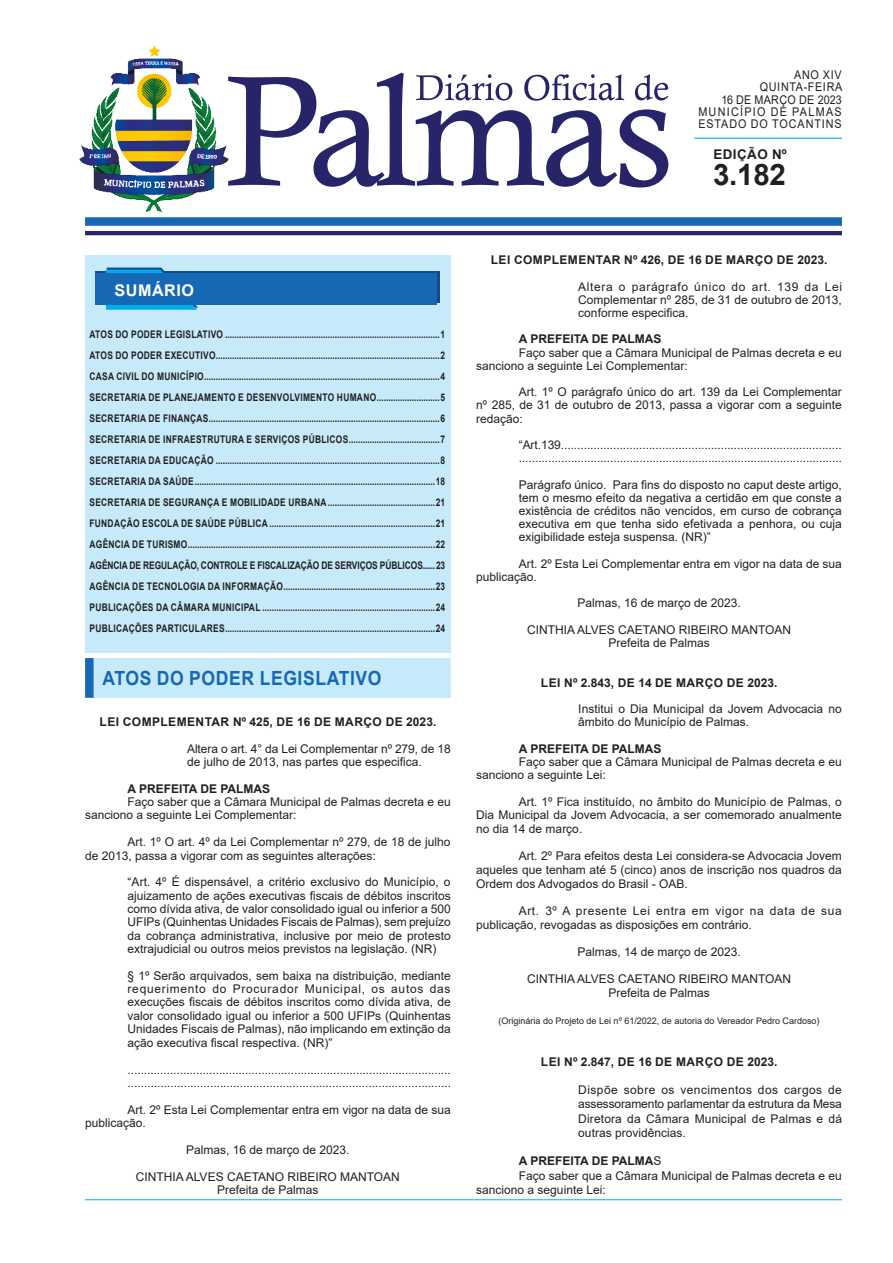
<style>
.page{position:relative;width:893px;height:1263px;background:#fff}
.page>*{position:absolute;margin:0;border:0;box-sizing:border-box;transform-origin:0 0}
.t1{font:700 29.55px "Arial";color:#231f20}
.CHANCELA{font:700 19.5px "Arial";letter-spacing:.035em;color:#1768b4;scale:.9 1}
.t2{font:700 16.2px "Arial";letter-spacing:.035em;color:#fff}
.t3{font:700 13.35px "Arial";letter-spacing:.035em;color:#231f20}
.NUMERAÇÃO{font:12px/13.4px "Arial";color:#231f20;text-align:justify}
.TEXTO{font:12px/13.2px "Arial";color:#231f20}
.EMENTA{font:12px/13.2px "Arial";color:#231f20}
.ASSINATURA{font:12px "Arial";color:#231f20}
.TITULO{font:700 12px "Arial";letter-spacing:.035em;color:#231f20}
.TEXTO-2{font:700 12px "Arial";color:#231f20}
.NUMERAÇÃO-2{font:12px "Arial";letter-spacing:.12em;color:#231f20;scale:.9 1}
.NUMERAÇÃO-3{font:12px "Arial";letter-spacing:.085em;color:#231f20;scale:.9 1}
.NUMERAÇÃO-4{font:12px "Arial";letter-spacing:.025em;color:#231f20;scale:.9 1}
.NUMERAÇÃO-5{font:12px "Arial";letter-spacing:.065em;color:#231f20;scale:.9 1}
.NUMERAÇÃO-6{font:12px "Arial";color:#231f20;scale:.9 1}
.t4{font:700 10.5px "Arial";letter-spacing:.035em;color:#231f20;scale:.8 1}
.t5{font:700 10.5px "Arial";letter-spacing:-.005em;color:#231f20;scale:.8 1}
.ASSINATURA-2{font:9px "Arial";color:#231f20}
.s1{font-weight:400}
</style>
<div class="page">
<div style="left:85px;top:255px;width:366px;height:398px;background:#c6eafa"></div>
<div style="left:85px;top:217px;width:757px;height:9px;background:#1768b4"></div>
<hr style="left:85px;top:231px;width:757px;height:4px;background:#28246a">
<hr style="left:694px;top:138px;width:148px;height:1px;background:#00aeef">
<svg style="left:229px;top:73px;width:439px;height:115px"></svg>
<svg style="left:96px;top:272px;width:344px;height:31px"></svg>
<svg style="left:106px;top:268px;width:92px;height:42px"></svg>
<div style="left:96px;top:274px;width:341px;height:31px;background:#1768b4"></div>
<hr style="left:85px;top:1199px;width:757px;height:1px;background:#00aeef">
<img style="left:80px;top:46px;width:149px;height:167px">
<div style="left:89px;top:658px;width:366px;height:40px;background:#c6eafa"></div>
<div style="left:85px;top:658px;width:9px;height:40px;background:#1768b4"></div>
<div style="left:451px;top:658px;width:8px;height:40px;background:#fff"></div>
<p class="NUMERAÇÃO-6" style="left:794px;top:67px;width:54px">ANO XIV</p>
<p class="NUMERAÇÃO-5" style="left:760px;top:79px;width:93px">QUINTA-FEIRA</p>
<p class="NUMERAÇÃO-4" style="left:721px;top:91px;width:135px">16 DE MARÇO DE 2023</p>
<p class="NUMERAÇÃO-2" style="left:698px;top:104px;width:161px">MUNICÍPIO DE PALMAS</p>
<p class="NUMERAÇÃO-3" style="left:698px;top:116px;width:161px">ESTADO DO TOCANTINS</p>
<p class="t1" style="left:713px;top:154px;width:74px">3.182</p>
<p class="t3" style="left:713px;top:145px;width:75px">EDIÇÃO Nº</p>
<p class="t2" style="left:114px;top:279px;width:81px">SUMÁRIO</p>
<p class="t4" style="left:90px;top:327px;width:446px">ATOS DO PODER LEGISLATIVO ............................................................................................1</p>
<p class="t4" style="left:90px;top:348px;width:446px">ATOS DO PODER EXECUTIVO................................................................................................2</p>
<p class="t4" style="left:90px;top:369px;width:446px">CASA CIVIL DO MUNICÍPIO.....................................................................................................4</p>
<p class="t4" style="left:90px;top:390px;width:446px">SECRETARIA DE PLANEJAMENTO E DESENVOLVIMENTO HUMANO...........................5</p>
<p class="t4" style="left:90px;top:411px;width:446px">SECRETARIA DE FINANÇAS...................................................................................................6</p>
<p class="t4" style="left:90px;top:432px;width:446px">SECRETARIA DE INFRAESTRUTURA E SERVIÇOS PÚBLICOS.......................................7</p>
<p class="t4" style="left:90px;top:453px;width:446px">SECRETARIA DA EDUCAÇÃO ................................................................................................8</p>
<p class="t4" style="left:90px;top:474px;width:446px">SECRETARIA DA SAÚDE.......................................................................................................18</p>
<p class="t4" style="left:90px;top:495px;width:446px">SECRETARIA DE SEGURANÇA E MOBILIDADE URBANA ..............................................21</p>
<p class="t4" style="left:90px;top:516px;width:446px">FUNDAÇÃO ESCOLA DE SAÚDE PÚBLICA .......................................................................21</p>
<p class="t4" style="left:90px;top:537px;width:446px">AGÊNCIA DE TURISMO..........................................................................................................22</p>
<p class="t5" style="left:90px;top:558px;width:446px">AGÊNCIA DE REGULAÇÃO, CONTROLE E FISCALIZAÇÃO DE SERVIÇOS PÚBLICOS......23</p>
<p class="t4" style="left:90px;top:579px;width:446px">AGÊNCIA DE TECNOLOGIA DA INFORMAÇÃO.................................................................23</p>
<p class="t4" style="left:90px;top:600px;width:446px">PUBLICAÇÕES DA CÂMARA MUNICIPAL ..........................................................................24</p>
<p class="t4" style="left:90px;top:621px;width:446px">PUBLICAÇÕES PARTICULARES..........................................................................................24</p>
<p class="CHANCELA" style="left:102px;top:664px;width:312px">ATOS DO PODER LEGISLATIVO</p>
<p class="TITULO" style="left:100px;top:713px;width:338px">LEI COMPLEMENTAR Nº 425, DE 16 DE MARÇO DE 2023.</p>
<p class="EMENTA" style="left:187px;top:742px;width:265px">Altera o art. 4° da Lei Complementar nº 279, de 18 de julho de 2013, nas partes que especifica.</p>
<p class="TEXTO-2" style="left:128px;top:780px;width:144px">A PREFEITA DE PALMAS</p>
<p class="TEXTO" style="left:85px;top:795px;width:367px;text-indent:43px">Faço saber que a Câmara Municipal de Palmas decreta e eu sanciono a seguinte Lei Complementar:</p>
<p class="TEXTO" style="left:85px;top:835px;width:367px;text-indent:43px">Art. 1º O art. 4º da Lei Complementar nº 279, de 18 de julho de 2013, passa a vigorar com as seguintes alterações:</p>
<p class="NUMERAÇÃO" style="left:128px;top:875px;width:325px">“Art. 4º É dispensável, a critério exclusivo do Município, o ajuizamento de ações executivas fiscais de débitos inscritos como dívida ativa, de valor consolidado igual ou inferior a 500<br>UFIPs (Quinhentas Unidades Fiscais de Palmas), sem prejuízo da cobrança administrativa, inclusive por meio de protesto extrajudicial ou outros meios previstos na legislação. (NR)</p>
<p class="NUMERAÇÃO" style="left:128px;top:969px;width:325px">§ 1º Serão arquivados, sem baixa na distribuição, mediante requerimento do Procurador Municipal, os autos das execuções fiscais de débitos inscritos como dívida ativa, de valor consolidado igual ou inferior a 500 UFIPs (Quinhentas Unidades Fiscais de Palmas), não implicando em extinção da ação executiva fiscal respectiva. (NR)”</p>
<p class="NUMERAÇÃO" style="left:128px;top:1063px;width:325px">................................................................................................... ..................................................................................................</p>
<p class="TEXTO" style="left:85px;top:1103px;width:367px;text-indent:43px">Art. 2º Esta Lei Complementar entra em vigor na data de sua publicação.</p>
<p class="ASSINATURA" style="left:186px;top:1141px;width:165px">Palmas, 16 de março de 2023.</p>
<p class="ASSINATURA" style="left:136px;top:1168px;width:266px">CINTHIA ALVES CAETANO RIBEIRO MANTOAN</p>
<p class="ASSINATURA" style="left:217px;top:1182px;width:103px">Prefeita de Palmas</p>
<p class="TITULO" style="left:491px;top:251px;width:338px">LEI COMPLEMENTAR Nº 426, DE 16 DE MARÇO DE 2023.</p>
<p class="EMENTA" style="left:578px;top:280px;width:265px;text-align:justify">Altera o parágrafo único do art. 139 da Lei Complementar nº 285, de 31 de outubro de 2013, conforme especifica.</p>
<p class="TEXTO-2" style="left:519px;top:331px;width:144px">A PREFEITA DE PALMAS</p>
<p class="TEXTO" style="left:476px;top:346px;width:367px;text-indent:43px">Faço saber que a Câmara Municipal de Palmas decreta e eu sanciono a seguinte Lei Complementar:</p>
<p class="TEXTO" style="left:476px;top:385px;width:367px;text-align:justify;text-indent:43px">Art. 1º O parágrafo único do art. 139 da Lei Complementar nº 285, de 31 de outubro de 2013, passa a vigorar com a seguinte redação:</p>
<p class="NUMERAÇÃO" style="left:519px;top:438px;width:325px">“Art.139...................................................................................... ...................................................................................................</p>
<p class="NUMERAÇÃO" style="left:519px;top:478px;width:325px">Parágrafo único. Para fins do disposto no caput deste artigo, tem o mesmo efeito da negativa a certidão em que conste a existência de créditos não vencidos, em curso de cobrança executiva em que tenha sido efetivada a penhora, ou cuja exigibilidade esteja suspensa. (NR)”</p>
<p class="TEXTO" style="left:476px;top:557px;width:367px;text-indent:43px">Art. 2º Esta Lei Complementar entra em vigor na data de sua publicação.</p>
<p class="ASSINATURA" style="left:577px;top:595px;width:165px">Palmas, 16 de março de 2023.</p>
<p class="ASSINATURA" style="left:527px;top:621px;width:266px">CINTHIA ALVES CAETANO RIBEIRO MANTOAN</p>
<p class="ASSINATURA" style="left:608px;top:634px;width:103px">Prefeita de Palmas</p>
<p class="TITULO" style="left:541px;top:674px;width:238px">LEI Nº 2.843, DE 14 DE MARÇO DE 2023.</p>
<p class="EMENTA" style="left:578px;top:702px;width:265px">Institui o Dia Municipal da Jovem Advocacia no âmbito do Município de Palmas.</p>
<p class="TEXTO-2" style="left:519px;top:740px;width:144px">A PREFEITA DE PALMAS</p>
<p class="TEXTO" style="left:476px;top:755px;width:367px;text-indent:43px">Faço saber que a Câmara Municipal de Palmas decreta e eu sanciono a seguinte Lei:</p>
<p class="TEXTO" style="left:476px;top:794px;width:367px;line-height:13.6px;text-align:justify;text-indent:43px">Art. 1º Fica instituído, no âmbito do Município de Palmas, o Dia Municipal da Jovem Advocacia, a ser comemorado anualmente no dia 14 de março.</p>
<p class="TEXTO" style="left:476px;top:849px;width:367px;line-height:13.6px;text-align:justify;text-indent:43px">Art. 2º Para efeitos desta Lei considera-se Advocacia Jovem aqueles que tenham até 5 (cinco) anos de inscrição nos quadros da Ordem dos Advogados do Brasil - OAB.</p>
<p class="TEXTO" style="left:476px;top:904px;width:367px;line-height:13.6px;text-indent:43px">Art. 3º A presente Lei entra em vigor na data de sua publicação, revogadas as disposições em contrário.</p>
<p class="ASSINATURA" style="left:577px;top:943px;width:165px">Palmas, 14 de março de 2023.</p>
<p class="ASSINATURA" style="left:527px;top:971px;width:266px">CINTHIA ALVES CAETANO RIBEIRO MANTOAN</p>
<p class="ASSINATURA" style="left:608px;top:984px;width:103px">Prefeita de Palmas</p>
<p class="ASSINATURA-2" style="left:499px;top:1015px;width:322px">(Originária do Projeto de Lei nº 61/2022, de autoria do Vereador Pedro Cardoso)</p>
<p class="TITULO" style="left:541px;top:1053px;width:238px">LEI Nº 2.847, DE 16 DE MARÇO DE 2023.</p>
<p class="EMENTA" style="left:578px;top:1083px;width:265px;line-height:14.2px;text-align:justify">Dispõe sobre os vencimentos dos cargos de assessoramento parlamentar da estrutura da Mesa Diretora da Câmara Municipal de Palmas e dá outras providências.</p>
<p class="TEXTO-2" style="left:519px;top:1153px;width:144px">A PREFEITA DE PALMA<span class="s1">S</span></p>
<p class="TEXTO" style="left:476px;top:1169px;width:367px;line-height:14px;text-indent:43px">Faço saber que a Câmara Municipal de Palmas decreta e eu sanciono a seguinte Lei:</p>
</div>
